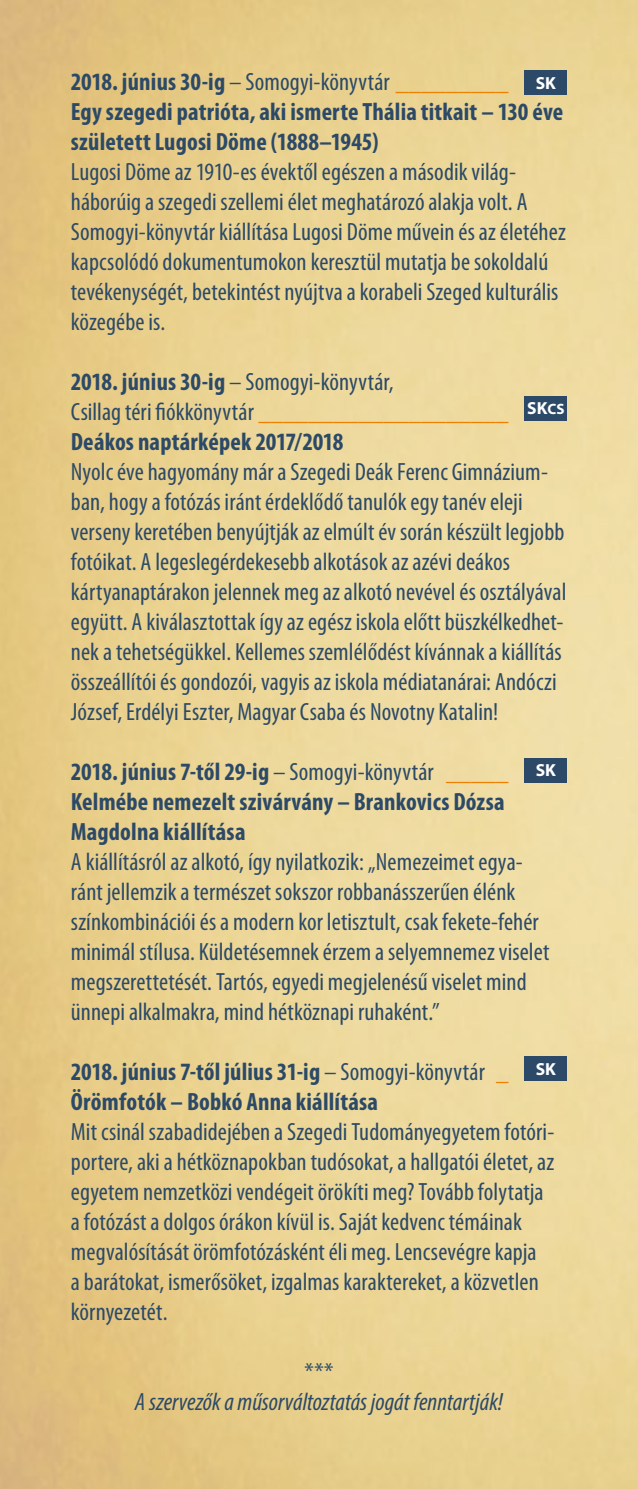
<style>
.page{position:relative;width:638px;height:1489px;background:#fff}
.page>*{position:absolute;margin:0;border:0;box-sizing:border-box;transform-origin:0 0}
.t1{font:condensed 25px/30px "Myriad Pro";letter-spacing:.005em;color:#2c4a67}
.t2{font:700 condensed 25px/30px "Myriad Pro";letter-spacing:.005em;color:#2c4a67}
.t3{font:italic condensed 25px "Myriad Pro";color:#2c4a67}
.t4{font:700 17.5px "Myriad Pro";color:#fff}
.s1{font-weight:400}
.s2{font-weight:400;color:#ee7f00}
.s3{font-size:15px}
</style>
<div class="page">
<img style="left:0;top:0;width:638px;height:1488px">
<div style="left:524px;top:71px;width:43px;height:24px;background:#2c4a67"></div>
<div style="left:524px;top:758px;width:43px;height:24px;background:#2c4a67"></div>
<div style="left:524px;top:1056px;width:43px;height:24px;background:#2c4a67"></div>
<div style="left:524px;top:396px;width:43px;height:24px;background:#2c4a67"></div>
<p class="t2" style="left:71px;top:67px;width:494px">2018. június 30-ig <span class="s1">– Somogyi-könyvtár</span> <span class="s2">_________<br></span>Egy szegedi patrióta, aki ismerte Thália titkait – 130 éve született Lugosi Döme (1888–1945)</p>
<p class="t1" style="left:71px;top:157px;width:496px">Lugosi Döme az 1910-es évektől egészen a második világ&shy;háborúig a szegedi szellemi élet meghatározó alakja volt. A Somogyi-könyvtár kiállítása Lugosi Döme művein és az életéhez kapcsolódó dokumentumokon keresztül mutatja be sokoldalú tevékenységét, betekintést nyújtva a korabeli Szeged kulturális közegébe is.</p>
<p class="t2" style="left:71px;top:367px;width:439px">2018. június 30-ig <span class="s1">– Somogyi-könyvtár,<br>Csillag téri fiókkönyvtár</span> <span class="s2">____________________<br></span>Deákos naptárképek 2017/2018</p>
<p class="t1" style="left:71px;top:457px;width:497px">Nyolc éve hagyomány már a Szegedi Deák Ferenc Gimnázium&shy;ban, hogy a fotózás iránt érdeklődő tanulók egy tanév eleji verseny keretében benyújtják az elmúlt év során készült legjobb fotóikat. A legeslegérdekesebb alkotások az azévi deákos kártyanaptárakon jelennek meg az alkotó nevével és osztályával együtt. A kiválasztottak így az egész iskola előtt büszkélkedhet&shy;nek a tehetségükkel. Kellemes szemlélődést kívánnak a kiállítás összeállítói és gondozói, vagyis az iskola médiatanárai: Andóczi József, Erdélyi Eszter, Magyar Csaba és Novotny Katalin!</p>
<p class="t2" style="left:71px;top:757px;width:439px">2018. június 7-től 29-ig <span class="s1">– Somogyi-könyvtár</span> <span class="s2">_____<br></span>Kelmébe nemezelt szivárvány – Brankovics Dózsa<br>Magdolna kiállítása</p>
<p class="t1" style="left:71px;top:847px;width:480px">A kiállításról az alkotó, így nyilatkozik: „Nemezeimet egya&shy;ránt jellemzik a természet sokszor robbanásszerűen élénk színkombinációi és a modern kor letisztult, csak fekete-fehér minimál stílusa. Küldetésemnek érzem a selyemnemez viselet megszerettetését. Tartós, egyedi megjelenésű viselet mind ünnepi alkalmakra, mind hétköznapi ruhaként.”</p>
<p class="t2" style="left:71px;top:1057px;width:439px">2018. június 7-től július 31-ig <span class="s1">– Somogyi-könyvtár</span> <span class="s2">_<br></span>Örömfotók – Bobkó Anna kiállítása</p>
<p class="t1" style="left:71px;top:1117px;width:485px">Mit csinál szabadidejében a Szegedi Tudományegyetem fotóri&shy;portere, aki a hétköznapokban tudósokat, a hallgatói életet, az egyetem nemzetközi vendégeit örökíti meg? Tovább folytatja a fotózást a dolgos órákon kívül is. Saját kedvenc témáinak megvalósítását örömfotózásként éli meg. Lencsevégre kapja<br>a barátokat, ismerősöket, izgalmas karaktereket, a közvetlen környezetét.</p>
<p class="t1" style="left:305px;top:1357px;width:30px">***</p>
<p class="t3" style="left:135px;top:1386px;width:369px">A szervezők a műsorváltoztatás jogát fenntartják!</p>
<p class="t4" style="left:536px;top:71px;width:22px">SK</p>
<p class="t4" style="left:527px;top:397px;width:39px">SK<span class="s3">CS</span></p>
<p class="t4" style="left:536px;top:758px;width:22px">SK</p>
<p class="t4" style="left:536px;top:1057px;width:22px">SK</p>
</div>
